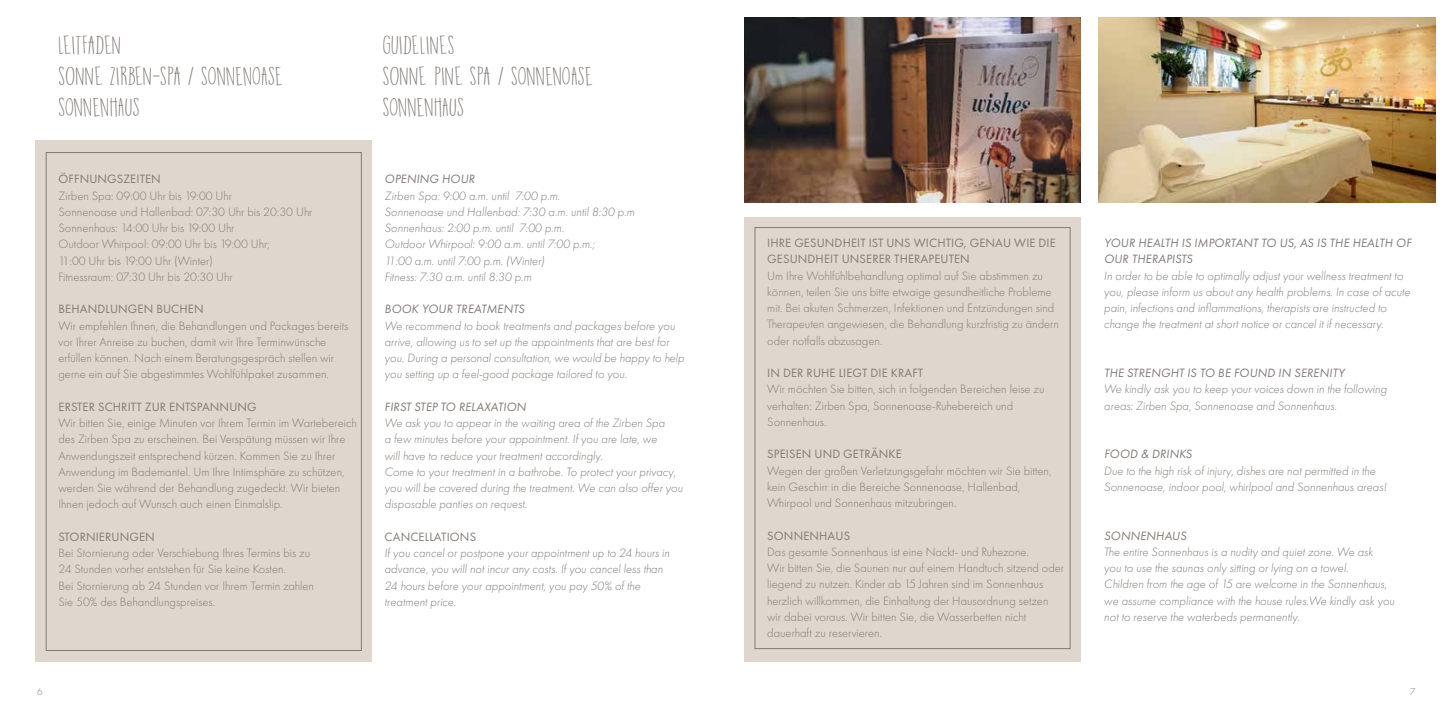
<style>
.page{position:relative;width:1453px;height:709px;background:#fff}
.page>*{position:absolute;margin:0;border:0;box-sizing:border-box;transform-origin:0 0}
.t1{font:22.5px/31.2px "DK Mango Smoothie";letter-spacing:.02em;color:#827b76}
.t2{font:300 12.5px/16.2px "Futura PT";color:#827b76}
.t3{font:italic 300 12.5px/16.2px "Futura PT";color:#827b76}
.t4{font:12.5px/16.2px "Futura PT";letter-spacing:.01em;color:#827b76}
.t5{font:italic 12.5px/16.2px "Futura PT";letter-spacing:.01em;color:#827b76}
.t6{font:300 10px "Futura PT";color:#827b76}
</style>
<div class="page">
<div style="left:744px;top:217px;width:337px;height:444px;background:#dfd6cd"></div>
<div style="left:755px;top:227px;width:315px;height:421px;border:1px solid #827b76"></div>
<div style="left:35px;top:140px;width:337px;height:521px;background:#dfd6cd"></div>
<div style="left:46px;top:152px;width:315px;height:498px;border:1px solid #827b76"></div>
<img style="left:744px;top:18px;width:337px;height:184px">
<img style="left:1098px;top:18px;width:337px;height:184px">
<h1 class="t1" style="left:58px;top:29px;width:226px">LEITFADEN<br>SONNE ZIRBEN-SPA / SONNENOASE<br>SONNENHAUS</h1>
<h1 class="t1" style="left:383px;top:29px;width:211px">GUIDELINES<br>SONNE PINE SPA / SONNENOASE<br>SONNENHAUS</h1>
<p class="t4" style="left:59px;top:171px;width:104px">ÖFFNUNGSZEITEN</p>
<p class="t2" style="left:58px;top:187px;width:256px">Zirben Spa: 09:00 Uhr bis 19:00 Uhr<br>Sonnenoase und Hallenbad: 07:30 Uhr bis 20:30 Uhr Sonnenhaus: 14:00 Uhr bis 19:00 Uhr<br>Outdoor Whirpool: 09:00 Uhr bis 19:00 Uhr;<br>11:00 Uhr bis 19:00 Uhr (Winter)<br>Fitnessraum: 07:30 Uhr bis 20:30 Uhr</p>
<p class="t4" style="left:59px;top:301px;width:147px">BEHANDLUNGEN BUCHEN</p>
<p class="t2" style="left:58px;top:317px;width:291px">Wir empfehlen Ihnen, die Behandlungen und Packages bereits vor Ihrer Anreise zu buchen, damit wir Ihre Terminwünsche erfüllen können. Nach einem Beratungsgespräch stellen wir gerne ein auf Sie abgestimmtes Wohlfühlpaket zusammen.</p>
<p class="t4" style="left:59px;top:398px;width:200px">ERSTER SCHRITT ZUR ENTSPANNUNG</p>
<p class="t2" style="left:58px;top:415px;width:300px">Wir bitten Sie, einige Minuten vor Ihrem Termin im Wartebereich des Zirben Spa zu erscheinen. Bei Verspätung müssen wir Ihre Anwendungszeit entsprechend kürzen. Kommen Sie zu Ihrer Anwendung im Bademantel. Um Ihre Intimsphäre zu schützen, werden Sie während der Behandlung zugedeckt. Wir bieten Ihnen jedoch auf Wunsch auch einen Einmalslip.</p>
<p class="t4" style="left:59px;top:528px;width:98px">STORNIERUNGEN</p>
<p class="t2" style="left:58px;top:545px;width:257px">Bei Stornierung oder Verschiebung Ihres Termins bis zu 24 Stunden vorher entstehen für Sie keine Kosten.<br>Bei Stornierung ab 24 Stunden vor Ihrem Termin zahlen Sie 50% des Behandlungspreises.</p>
<p class="t5" style="left:385px;top:171px;width:92px">OPENING HOUR</p>
<p class="t3" style="left:384px;top:187px;width:252px">Zirben Spa: 9:00 a.m. until 7:00 p.m.<br>Sonnenoase und Hallenbad: 7:30 a.m. until 8:30 p.m Sonnenhaus: 2:00 p.m. until 7:00 p.m.<br>Outdoor Whirpool: 9:00 a.m. until 7:00 p.m.;<br>11:00 a.m. until 7:00 p.m. (Winter)<br>Fitness: 7:30 a.m. until 8:30 p.m</p>
<p class="t5" style="left:385px;top:301px;width:142px">BOOK YOUR TREATMENTS</p>
<p class="t3" style="left:384px;top:317px;width:301px">We recommend to book treatments and packages before you arrive, allowing us to set up the appointments that are best for you. During a personal consultation, we would be happy to help you setting up a feel-good package tailored to you.</p>
<p class="t5" style="left:385px;top:398px;width:143px">FIRST STEP TO RELAXATION</p>
<p class="t3" style="left:384px;top:415px;width:300px">We ask you to appear in the waiting area of the Zirben Spa<br>a few minutes before your appointment. If you are late, we<br>will have to reduce your treatment accordingly.<br>Come to your treatment in a bathrobe. To protect your privacy, you will be covered during the treatment. We can also offer you disposable panties on request.</p>
<p class="t4" style="left:385px;top:528px;width:93px">CANCELLATIONS</p>
<p class="t3" style="left:384px;top:545px;width:287px">If you cancel or postpone your appointment up to 24 hours in advance, you will not incur any costs. If you cancel less than 24 hours before your appointment, you pay 50% of the treatment price.</p>
<p class="t4" style="left:767px;top:235px;width:290px">IHRE GESUNDHEIT IST UNS WICHTIG, GENAU WIE DIE<br>GESUNDHEIT UNSERER THERAPEUTEN</p>
<p class="t2" style="left:767px;top:267px;width:293px">Um Ihre Wohlfühlbehandlung optimal auf Sie abstimmen zu können, teilen Sie uns bitte etwaige gesundheitliche Probleme mit. Bei akuten Schmerzen, Infektionen und Entzündungen sind Therapeuten angewiesen, die Behandlung kurzfristig zu ändern oder notfalls abzusagen.</p>
<p class="t4" style="left:767px;top:365px;width:157px">IN DER RUHE LIEGT DIE KRAFT</p>
<p class="t2" style="left:767px;top:381px;width:279px">Wir möchten Sie bitten, sich in folgenden Bereichen leise zu verhalten: Zirben Spa, Sonnenoase-Ruhebereich und<br>Sonnenhaus.</p>
<p class="t4" style="left:767px;top:446px;width:136px">SPEISEN UND GETRÄNKE</p>
<p class="t2" style="left:767px;top:462px;width:286px">Wegen der großen Verletzungsgefahr möchten wir Sie bitten, kein Geschirr in die Bereiche Sonnenoase, Hallenbad,<br>Whirpool und Sonnenhaus mitzubringen.</p>
<p class="t4" style="left:767px;top:527px;width:84px">SONNENHAUS</p>
<p class="t2" style="left:767px;top:544px;width:298px">Das gesamte Sonnenhaus ist eine Nackt- und Ruhezone.<br>Wir bitten Sie, die Saunen nur auf einem Handtuch sitzend oder liegend zu nutzen. Kinder ab 15 Jahren sind im Sonnenhaus herzlich willkommen, die Einhaltung der Hausordnung setzen wir dabei voraus. Wir bitten Sie, die Wasserbetten nicht dauerhaft zu reservieren.</p>
<p class="t5" style="left:1104px;top:235px;width:309px">YOUR HEALTH IS IMPORTANT TO US, AS IS THE HEALTH OF<br>OUR THERAPISTS</p>
<p class="t3" style="left:1104px;top:267px;width:308px">In order to be able to optimally adjust your wellness treatment to you, please inform us about any health problems. In case of acute pain, infections and inflammations, therapists are instructed to change the treatment at short notice or cancel it if necessary.</p>
<p class="t5" style="left:1104px;top:365px;width:242px">THE STRENGHT IS TO BE FOUND IN SERENITY</p>
<p class="t3" style="left:1104px;top:381px;width:284px">We kindly ask you to keep your voices down in the following areas: Zirben Spa, Sonnenoase and Sonnenhaus.</p>
<p class="t5" style="left:1104px;top:446px;width:89px">FOOD &amp; DRINKS</p>
<p class="t3" style="left:1104px;top:462px;width:284px">Due to the high risk of injury, dishes are not permitted in the<br>Sonnenoase, indoor pool, whirlpool and Sonnenhaus areas!</p>
<p class="t5" style="left:1104px;top:527px;width:84px">SONNENHAUS</p>
<p class="t3" style="left:1104px;top:544px;width:292px">The entire Sonnenhaus is a nudity and quiet zone. We ask<br>you to use the saunas only sitting or lying on a towel.<br>Children from the age of 15 are welcome in the Sonnenhaus, we assume compliance with the house rules.We kindly ask you not to reserve the waterbeds permanently.</p>
<p class="t6" style="left:37px;top:686px;width:7px">6</p>
<p class="t6" style="left:1410px;top:686px;width:7px">7</p>
</div>
